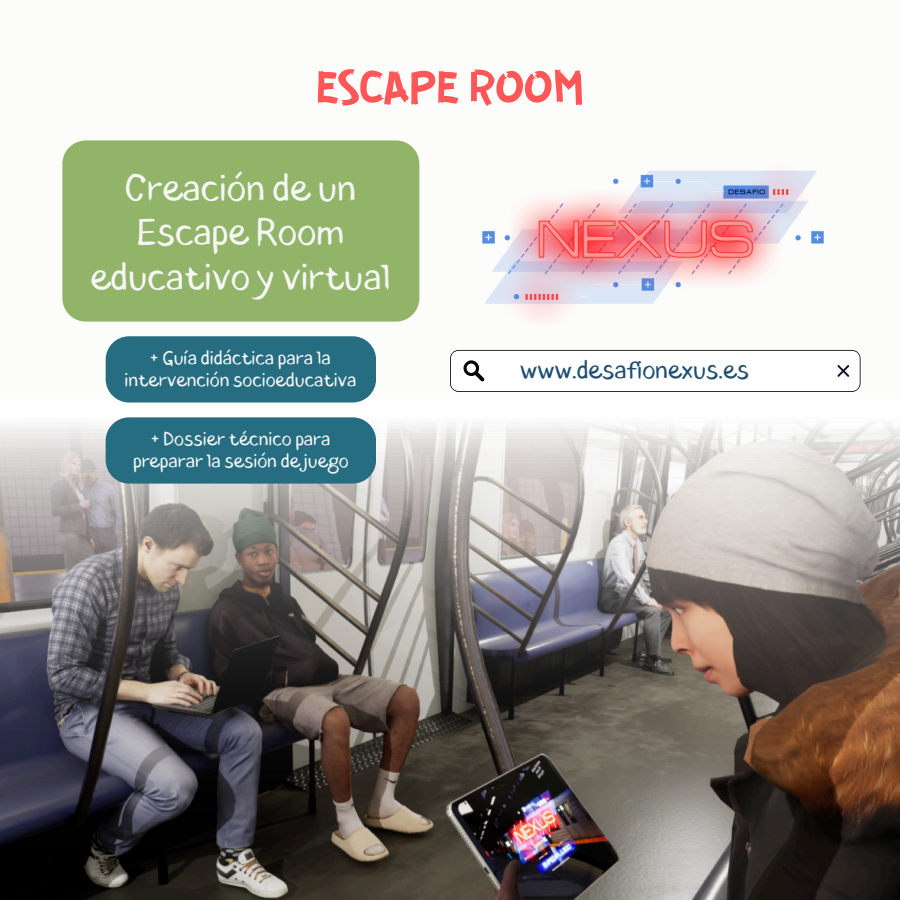
<style>
.page{position:relative;width:900px;height:900px;background:#fcfdfb}
.page>*{position:absolute;margin:0;border:0;box-sizing:border-box;transform-origin:0 0}
.t1{font:50.3px "GUERRILLA";letter-spacing:-.04em;color:#ff5757}
.t2{font:36.7px/44.6px "Blushes";color:#f6f6f6;text-align:center}
.t3{font:24.6px "Blushes";color:#1f4e70}
.t4{font:18.8px/22.5px "Blushes";color:#f6f6f6;text-align:center}
</style>
<div class="page">
<img style="left:0;top:843px;width:900px;height:57px">
<img style="left:0;top:417px;width:900px;height:426px">
<div style="left:62px;top:140px;width:357px;height:182px;background:#91b468;border-radius:23px"></div>
<img style="left:458px;top:170px;width:394px;height:180px">
<svg style="left:450px;top:350px;width:411px;height:42px"></svg>
<div style="left:106px;top:417px;width:270px;height:67px;background:#266d82;border-radius:23px"></div>
<div style="left:106px;top:336px;width:270px;height:67px;background:#266d82;border-radius:23px"></div>
<p class="t1" style="left:314px;top:54px;width:273px">ESCAPE ROOM</p>
<h1 class="t2" style="left:90px;top:166px;width:302px">Creación de un<br>Escape Room educativo y virtual</h1>
<p class="t4" style="left:124px;top:347px;width:234px">+ Guía didáctica para la intervención socioeducativa</p>
<p class="t4" style="left:133px;top:428px;width:217px">+ Dossier técnico para preparar la sesión de juego</p>
<p class="t3" style="left:520px;top:352px;width:230px">www.desafionexus.es</p>
</div>
